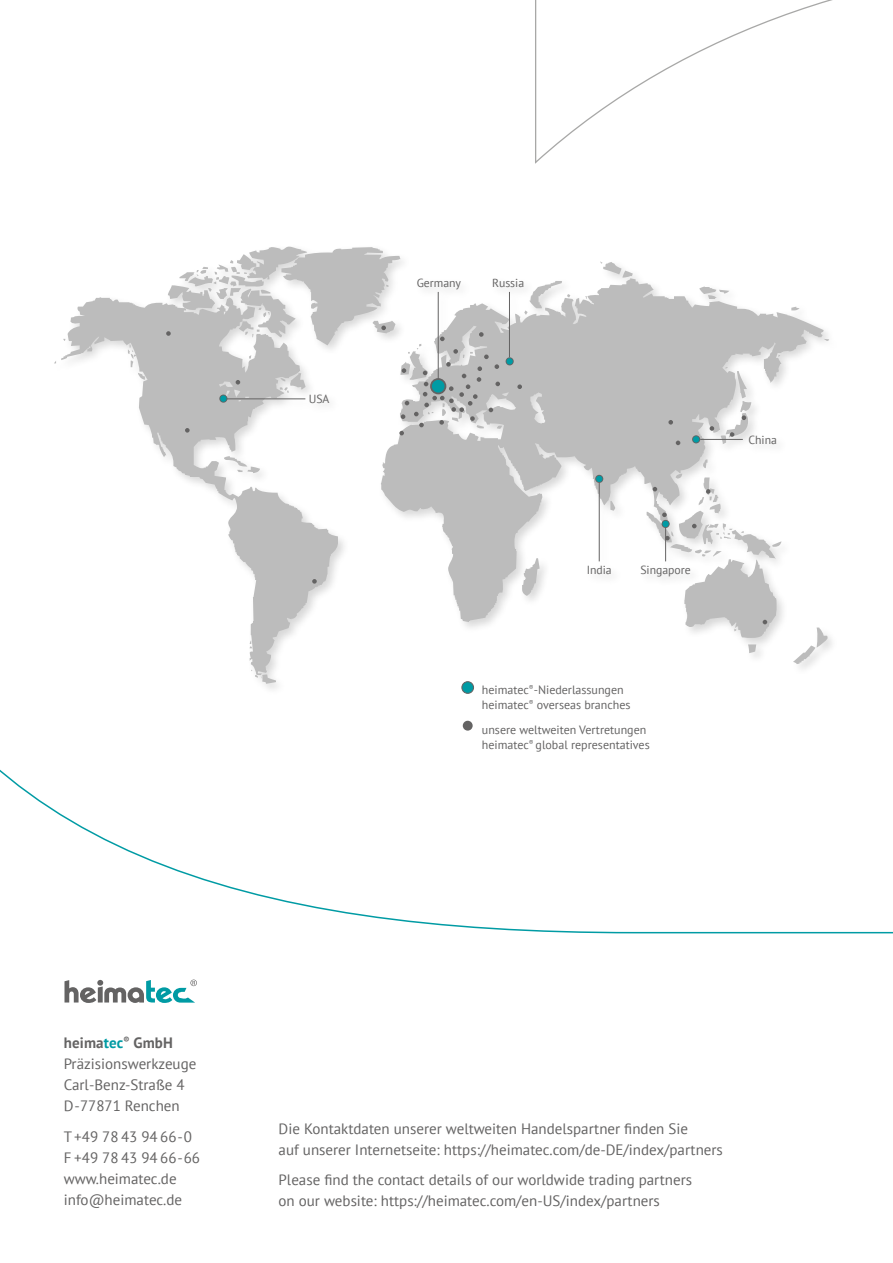
<style>
.page{position:relative;width:893px;height:1263px;background:#fff}
.page>*{position:absolute;margin:0;border:0;box-sizing:border-box;transform-origin:0 0}
.t1{font:15px/21px "PT Sans";color:#646363}
.t2{font:12px/15px "PT Sans";color:#646363}
.t3{font:11.7px "PT Sans";color:#646363}
.s1{font-weight:700}
.s2{font-weight:700;color:#009ba4}
</style>
<div class="page">
<svg style="left:0;top:720px;width:893px;height:214px"></svg>
<svg style="left:61px;top:297px;width:277px;height:372px"></svg>
<svg style="left:128px;top:344px;width:8px;height:23px"></svg>
<svg style="left:251px;top:669px;width:25px;height:15px"></svg>
<svg style="left:250px;top:641px;width:2px;height:7px"></svg>
<svg style="left:600px;top:261px;width:33px;height:17px"></svg>
<svg style="left:138px;top:373px;width:7px;height:7px"></svg>
<svg style="left:748px;top:644px;width:8px;height:9px"></svg>
<svg style="left:793px;top:627px;width:34px;height:37px"></svg>
<svg style="left:381px;top:278px;width:443px;height:344px;fill:#c0c0c0"></svg>
<svg style="left:703px;top:459px;width:4px;height:9px"></svg>
<svg style="left:610px;top:501px;width:5px;height:10px"></svg>
<svg style="left:224px;top:456px;width:36px;height:17px"></svg>
<svg style="left:522px;top:558px;width:18px;height:38px"></svg>
<svg style="left:506px;top:357px;width:8px;height:8px"></svg>
<div style="left:506px;top:358px;width:7px;height:6px;background:#009ba4;border-radius:50%"></div>
<svg style="left:517px;top:384px;width:5px;height:5px"></svg>
<svg style="left:668px;top:420px;width:5px;height:5px"></svg>
<svg style="left:676px;top:441px;width:4px;height:4px"></svg>
<svg style="left:710px;top:426px;width:4px;height:5px"></svg>
<svg style="left:721px;top:367px;width:30px;height:77px"></svg>
<svg style="left:312px;top:579px;width:5px;height:5px"></svg>
<svg style="left:166px;top:247px;width:336px;height:188px"></svg>
<svg style="left:647px;top:474px;width:134px;height:164px"></svg>
<svg style="left:595px;top:475px;width:8px;height:8px"></svg>
<svg style="left:596px;top:476px;width:6px;height:6px"></svg>
<hr style="left:438px;top:292px;width:1px;height:88px;background:#646363">
<hr style="left:509px;top:292px;width:1px;height:65px;background:#646363">
<hr style="left:599px;top:483px;width:1px;height:78px;background:#646363">
<hr style="left:227px;top:398px;width:78px;height:1px;background:#646363">
<hr style="left:665px;top:528px;width:1px;height:33px;background:#646363">
<svg style="left:692px;top:435px;width:8px;height:8px"></svg>
<svg style="left:693px;top:436px;width:6px;height:6px"></svg>
<hr style="left:700px;top:439px;width:43px;height:1px;background:#646363">
<div style="left:462px;top:682px;width:11px;height:11px;background:#009ba4;border-radius:50%"></div>
<div style="left:461px;top:681px;width:13px;height:13px;border:1px solid #646363;border-radius:50%"></div>
<div style="left:463px;top:721px;width:10px;height:10px;background:#646363;border-radius:50%"></div>
<svg style="left:535px;top:0;width:298px;height:164px"></svg>
<svg style="left:64px;top:979px;width:133px;height:24px"></svg>
<p class="t3" style="left:309px;top:391px;width:22px">USA</p>
<p class="t3" style="left:417px;top:276px;width:46px">Germany</p>
<p class="t3" style="left:492px;top:276px;width:34px">Russia</p>
<p class="t3" style="left:587px;top:562px;width:27px">India</p>
<p class="t3" style="left:640px;top:562px;width:52px">Singapore</p>
<p class="t2" style="left:482px;top:682px;width:150px">heimatec<sup>®</sup>-Niederlassungen heimatec<sup>®</sup> overseas branches</p>
<p class="t2" style="left:482px;top:722px;width:169px">unsere weltweiten Vertretungen heimatec<sup>®</sup> global representatives</p>
<p class="t3" style="left:748px;top:432px;width:30px">China</p>
<p class="t1" style="left:64px;top:1032px;width:134px"><span class="s1">heima</span><span class="s2">tec</span><sup>®</sup> <span class="s1">GmbH<br></span>Präzisionswerkzeuge<br>Carl-Benz-Straße 4<br>D-77871 Renchen</p>
<p class="t1" style="left:64px;top:1126px;width:138px">T +49 78 43 94 66-0<br>F +49 78 43 94 66-66 www.heimatec.de info@heimatec.de</p>
<p class="t1" style="left:279px;top:1117px;width:446px">Die Kontaktdaten unserer weltweiten Handelspartner finden Sie<br>auf unserer Internetseite: https://heimatec.com/de-DE/index/partners</p>
<p class="t1" style="left:279px;top:1168px;width:415px">Please find the contact details of our worldwide trading partners on our website: https://heimatec.com/en-US/index/partners</p>
</div>
